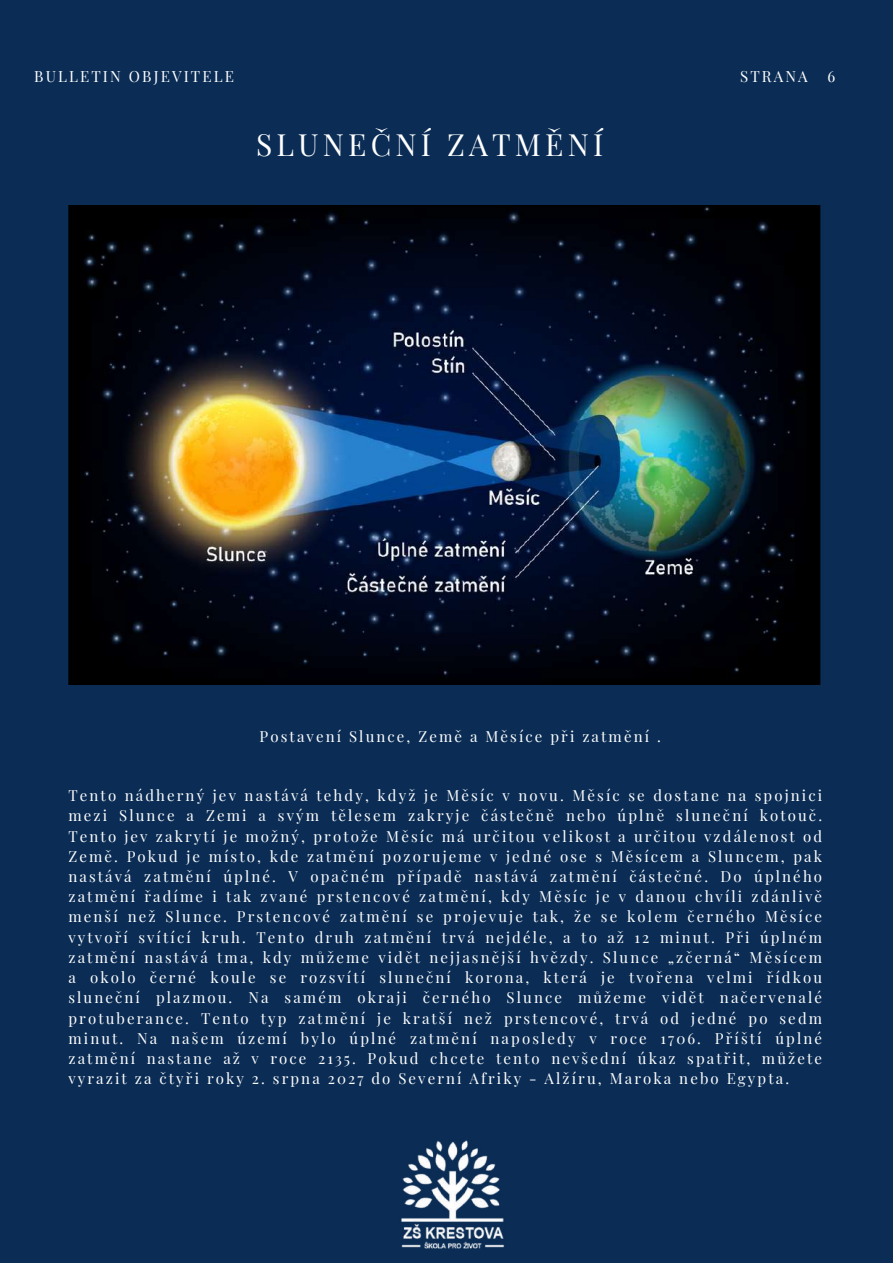
<style>
.page{position:relative;width:893px;height:1264px;background:#fff}
.page>*{position:absolute;margin:0;border:0;box-sizing:border-box;transform-origin:0 0}
.t1{font:30px "Playfair Display";letter-spacing:.14em;color:#fff}
.t2{font:15.15px "Playfair Display";letter-spacing:.14em;color:#fff}
.t3{font:15px/20.2px "Playfair Display";letter-spacing:.14em;color:#fff;text-align:justify}
</style>
<div class="page">
<div style="left:0;top:0;width:892px;height:1262px;background:#0b2d55"></div>
<img style="left:401px;top:1140px;width:103px;height:109px">
<img style="left:68px;top:205px;width:753px;height:479px">
<p class="t2" style="left:34px;top:66px;width:201px">BULLETIN OBJEVITELE</p>
<p class="t2" style="left:740px;top:66px;width:69px">STRANA</p>
<p class="t2" style="left:827px;top:66px;width:9px">6</p>
<h1 class="t1" style="left:256px;top:123px;width:348px">SLUNEČNÍ ZATMĚNÍ</h1>
<p class="t3" style="left:259px;top:725px;width:402px">Postavení Slunce, Země a Měsíce při zatmění .</p>
<p class="t3" style="left:68px;top:784px;width:755px">Tento nádherný jev nastává tehdy, když je Měsíc v novu. Měsíc se dostane na spojnici mezi Slunce a Zemi a svým tělesem zakryje částečně nebo úplně sluneční kotouč.<br>Tento jev zakrytí je možný, protože Měsíc má určitou velikost a určitou vzdálenost od Země. Pokud je místo, kde zatmění pozorujeme v jedné ose s Měsícem a Sluncem, pak nastává zatmění úplné. V opačném případě nastává zatmění částečné. Do úplného zatmění řadíme i tak zvané prstencové zatmění, kdy Měsíc je v danou chvíli zdánlivě menší než Slunce. Prstencové zatmění se projevuje tak, že se kolem černého Měsíce vytvoří svítící kruh. Tento druh zatmění trvá nejdéle, a to až 12 minut. Při úplném zatmění nastává tma, kdy můžeme vidět nejjasnější hvězdy. Slunce „zčerná“ Měsícem a okolo černé koule se rozsvítí sluneční korona, která je tvořena velmi řídkou sluneční plazmou. Na samém okraji černého Slunce můžeme vidět načervenalé protuberance. Tento typ zatmění je kratší než prstencové, trvá od jedné po sedm minut. Na našem území bylo úplné zatmění naposledy v roce 1706. Příští úplné zatmění nastane až v roce 2135. Pokud chcete tento nevšední úkaz spatřit, můžete vyrazit za čtyři roky 2. srpna 2027 do Severní Afriky - Alžíru, Maroka nebo Egypta.</p>
</div>
